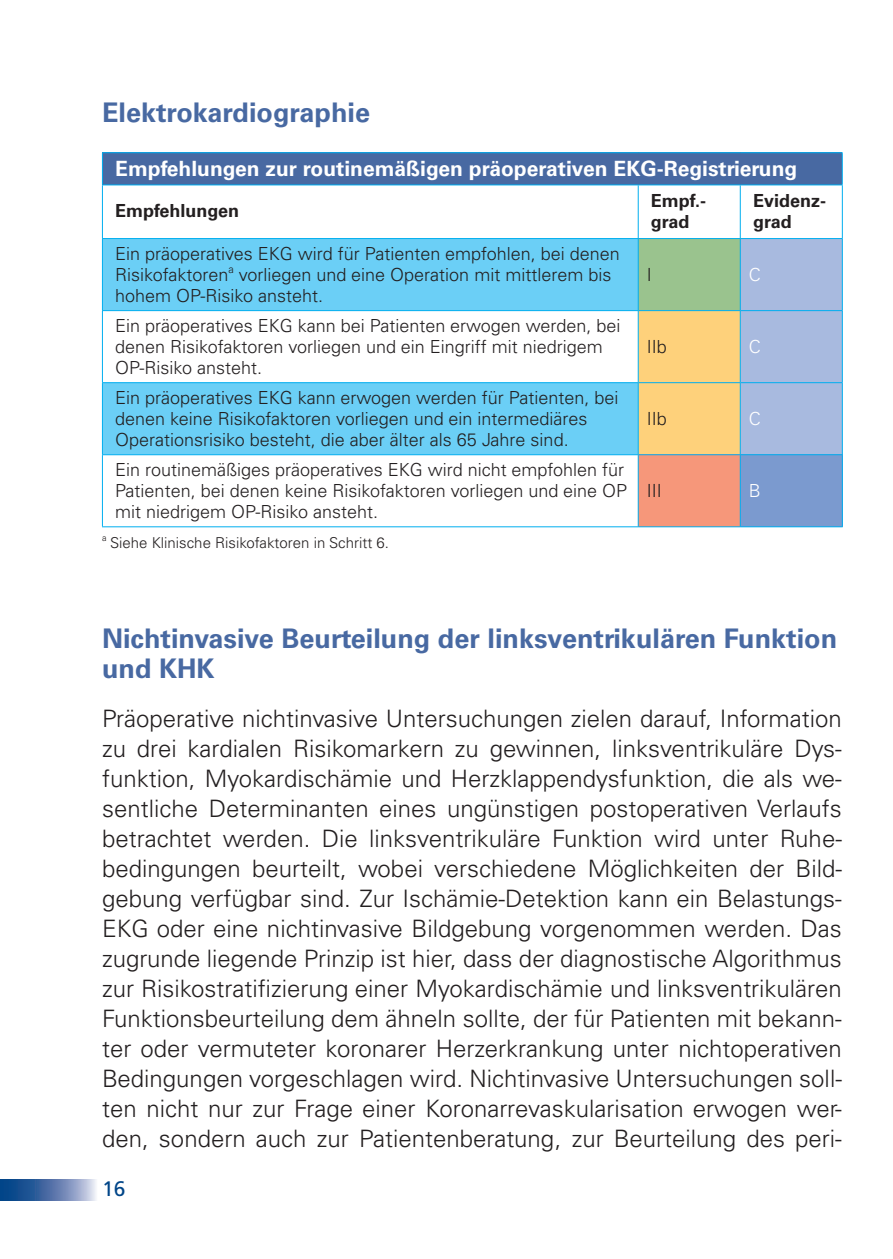
<style>
.page{position:relative;width:893px;height:1259px;background:#fff}
.page>*{position:absolute;margin:0;border:0;box-sizing:border-box;transform-origin:0 0}
.t1{font:700 27px/30px "Univers LT Pro 65";color:#4869a2}
.t2{font:300 24px/30px "Univers LT Pro 45";color:#231f20;text-align:justify}
.t3{font:700 21px "Univers LT Pro 65";color:#fff}
.t4{font:21px "Frutiger LT Pro";color:#014588}
.t5{font:300 18px/21px "Univers LT Pro 45";color:#231f20}
.t6{font:700 18px/21px "Univers LT Pro 65";color:#231f20}
.t7{font:300 18px "Univers LT Pro 45";color:#fff}
.t8{font:300 15px "Univers LT Pro 45";color:#231f20}
.t9{font:300 9px "Univers LT Pro 45";color:#231f20}
</style>
<div class="page">
<svg style="left:0;top:1179px;width:96px;height:21px"></svg>
<div style="left:102px;top:153px;width:740px;height:32px;background:#4869a2"></div>
<svg style="left:103px;top:239px;width:535px;height:215px;fill:#6bcff6"></svg>
<svg style="left:639px;top:239px;width:203px;height:215px"></svg>
<div style="left:638px;top:455px;width:102px;height:72px;background:#f6977a"></div>
<div style="left:740px;top:455px;width:102px;height:72px;background:#7b9acf"></div>
<hr style="left:638px;top:185px;width:1px;height:53px;background:#00aeef">
<hr style="left:740px;top:185px;width:1px;height:53px;background:#00aeef">
<hr style="left:102px;top:184px;width:536px;height:1px;background:#00aeef">
<hr style="left:638px;top:184px;width:102px;height:1px;background:#00aeef">
<hr style="left:740px;top:184px;width:103px;height:1px;background:#00aeef">
<hr style="left:102px;top:238px;width:536px;height:1px;background:#00aeef">
<hr style="left:638px;top:238px;width:102px;height:1px;background:#00aeef">
<hr style="left:638px;top:239px;width:1px;height:71px;background:#00aeef">
<hr style="left:740px;top:238px;width:103px;height:1px;background:#00aeef">
<hr style="left:740px;top:239px;width:1px;height:71px;background:#00aeef">
<hr style="left:102px;top:310px;width:536px;height:1px;background:#00aeef">
<hr style="left:638px;top:310px;width:102px;height:1px;background:#00aeef">
<hr style="left:638px;top:311px;width:1px;height:71px;background:#00aeef">
<hr style="left:740px;top:310px;width:103px;height:1px;background:#00aeef">
<hr style="left:740px;top:311px;width:1px;height:71px;background:#00aeef">
<hr style="left:102px;top:382px;width:536px;height:1px;background:#00aeef">
<hr style="left:638px;top:382px;width:102px;height:1px;background:#00aeef">
<hr style="left:638px;top:383px;width:1px;height:71px;background:#00aeef">
<hr style="left:740px;top:382px;width:103px;height:1px;background:#00aeef">
<hr style="left:740px;top:383px;width:1px;height:71px;background:#00aeef">
<hr style="left:102px;top:454px;width:536px;height:1px;background:#00aeef">
<hr style="left:638px;top:454px;width:102px;height:1px;background:#00aeef">
<hr style="left:638px;top:455px;width:1px;height:71px;background:#00aeef">
<hr style="left:740px;top:454px;width:103px;height:1px;background:#00aeef">
<hr style="left:740px;top:455px;width:1px;height:71px;background:#00aeef">
<hr style="left:102px;top:152px;width:536px;height:1px;background:#00aeef">
<hr style="left:102px;top:153px;width:1px;height:32px;background:#00aeef">
<hr style="left:638px;top:152px;width:102px;height:1px;background:#00aeef">
<hr style="left:740px;top:152px;width:103px;height:1px;background:#00aeef">
<hr style="left:842px;top:153px;width:1px;height:32px;background:#00aeef">
<hr style="left:102px;top:185px;width:1px;height:53px;background:#00aeef">
<hr style="left:842px;top:185px;width:1px;height:53px;background:#00aeef">
<hr style="left:102px;top:239px;width:1px;height:71px;background:#00aeef">
<hr style="left:842px;top:239px;width:1px;height:71px;background:#00aeef">
<hr style="left:102px;top:311px;width:1px;height:71px;background:#00aeef">
<hr style="left:842px;top:311px;width:1px;height:71px;background:#00aeef">
<hr style="left:102px;top:383px;width:1px;height:71px;background:#00aeef">
<hr style="left:842px;top:383px;width:1px;height:71px;background:#00aeef">
<hr style="left:102px;top:455px;width:1px;height:71px;background:#00aeef">
<hr style="left:842px;top:455px;width:1px;height:71px;background:#00aeef">
<hr style="left:102px;top:526px;width:536px;height:1px;background:#00aeef">
<hr style="left:638px;top:526px;width:102px;height:1px;background:#00aeef">
<hr style="left:740px;top:526px;width:103px;height:1px;background:#00aeef">
<p class="t1" style="left:102px;top:97px;width:269px">Elektrokardiographie</p>
<p class="t3" style="left:115px;top:156px;width:684px">Empfehlungen zur routinemäßigen präoperativen EKG-Registrierung</p>
<p class="t6" style="left:115px;top:200px;width:125px">Empfehlungen</p>
<p class="t6" style="left:651px;top:190px;width:57px">Empf.- grad</p>
<p class="t6" style="left:753px;top:190px;width:75px">Evidenz&shy;grad</p>
<p class="t5" style="left:115px;top:243px;width:506px">Ein präoperatives EKG wird für Patienten empfohlen, bei denen<br>Risikofaktoren<sup>a</sup> vorliegen und eine Operation mit mittlerem bis hohem OP-Risiko ansteht.</p>
<p class="t5" style="left:647px;top:264px;width:7px">I</p>
<p class="t7" style="left:749px;top:264px;width:14px">C</p>
<p class="t5" style="left:115px;top:315px;width:507px">Ein präoperatives EKG kann bei Patienten erwogen werden, bei denen Risikofaktoren vorliegen und ein Eingriff mit niedrigem<br>OP-Risiko ansteht.</p>
<p class="t5" style="left:115px;top:387px;width:505px">Ein präoperatives EKG kann erwogen werden für Patienten, bei denen keine Risikofaktoren vorliegen und ein intermediäres<br>Operationsrisiko besteht, die aber älter als 65 Jahre sind.</p>
<p class="t5" style="left:115px;top:459px;width:513px">Ein routinemäßiges präoperatives EKG wird nicht empfohlen für<br>Patienten, bei denen keine Risikofaktoren vorliegen und eine OP mit niedrigem OP-Risiko ansteht.</p>
<p class="t9" style="left:102px;top:533px;width:6px">a</p>
<p class="t8" style="left:110px;top:534px;width:280px">Siehe Klinische Risikofaktoren in Schritt 6.</p>
<p class="t5" style="left:647px;top:336px;width:22px">IIb</p>
<p class="t7" style="left:749px;top:336px;width:14px">C</p>
<p class="t5" style="left:647px;top:408px;width:22px">IIb</p>
<p class="t7" style="left:749px;top:408px;width:14px">C</p>
<p class="t5" style="left:647px;top:480px;width:17px">III</p>
<p class="t7" style="left:749px;top:480px;width:14px">B</p>
<p class="t1" style="left:102px;top:623px;width:737px">Nichtinvasive Beurteilung der linksventrikulären Funktion und KHK</p>
<p class="t2" style="left:102px;top:703px;width:741px">Präoperative nichtinvasive Untersuchungen zielen darauf, Information zu drei kardialen Risikomarkern zu gewinnen, linksventrikuläre Dys&shy;funktion, Myokardischämie und Herzklappendysfunktion, die als we&shy;sentliche Determinanten eines ungünstigen postoperativen Verlaufs betrachtet werden. Die linksventrikuläre Funktion wird unter Ruhe&shy;bedingungen beurteilt, wobei verschiedene Möglichkeiten der Bild&shy;gebung verfügbar sind. Zur Ischämie-Detektion kann ein Belastungs-EKG oder eine nichtinvasive Bildgebung vorgenommen werden. Das zugrunde liegende Prinzip ist hier, dass der diagnostische Algorithmus zur Risikostratifizierung einer Myokardischämie und linksventrikulären Funktionsbeurteilung dem ähneln sollte, der für Patienten mit bekann&shy;ter oder vermuteter koronarer Herzerkrankung unter nichtoperativen Bedingungen vorgeschlagen wird. Nichtinvasive Untersuchungen soll&shy;ten nicht nur zur Frage einer Koronarrevaskularisation erwogen wer&shy;den, sondern auch zur Patientenberatung, zur Beurteilung des peri-</p>
<p class="t4" style="left:102px;top:1176px;width:25px">16</p>
</div>
